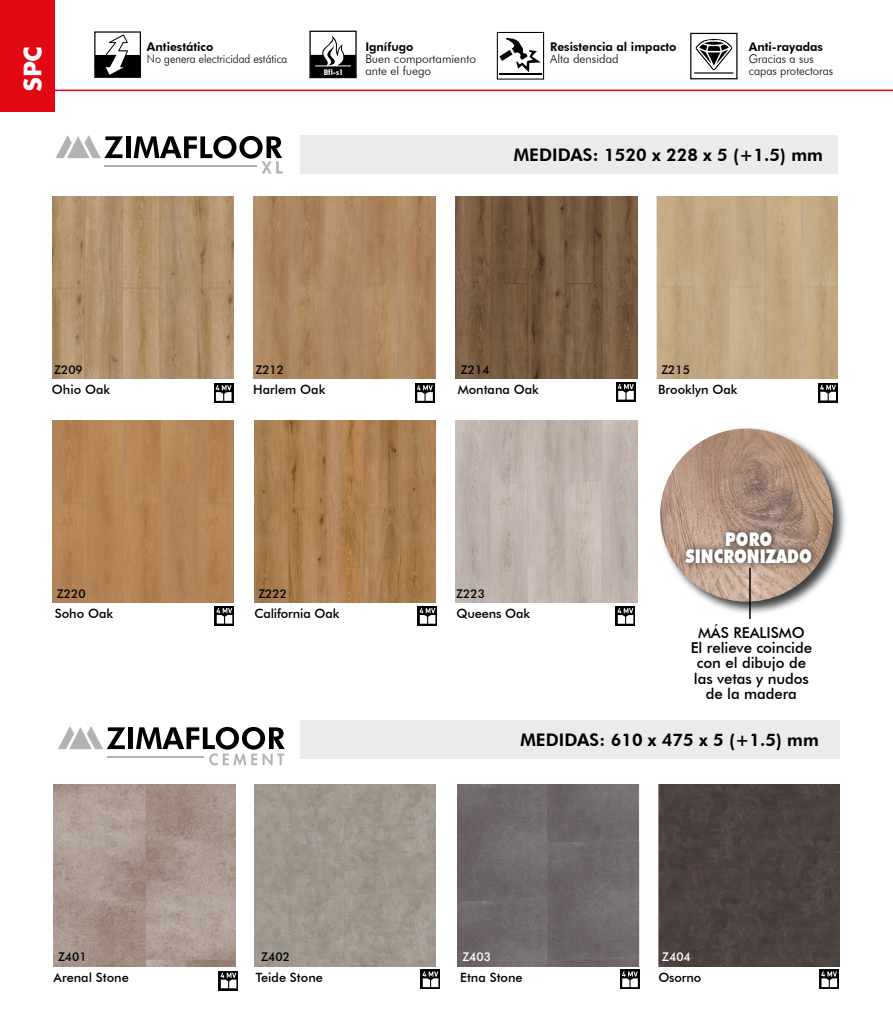
<style>
.page{position:relative;width:893px;height:1012px;background:#fff}
.page>*{position:absolute;margin:0;border:0;box-sizing:border-box;transform-origin:0 0}
.t1{font:700 26.4px "Futura Cyrillic";color:#fff}
.t2{font:900 18.9px/17.1px "Futura BT";color:#fff;text-align:center;scale:.8 1}
.t3{font:800 17.4px "Futura BT";color:#000}
.t4{font:500 15px/15.3px "Futura BT";letter-spacing:-.005em;color:#000;text-align:center}
.t5{font:500 12.75px "Futura BT";color:#000}
.t6{font:800 12px "Futura BT";color:#000}
.t7{font:300 12px "Futura BT";color:#000}
.t8{font:500 12px "Futura BT";color:#000}
.t9{font:300 12px "Futura BT";color:#000;scale:.9 1}
.t10{font:300 12px/12px "Futura BT";color:#000;scale:.95 1}
.t11{font:500 12px "Futura BT";color:#fff}
.t12{font:700 condensed 7.8px "Futura BT";color:#fff;scale:1.17 1}
</style>
<div class="page">
<div style="left:126px;top:136px;width:5px;height:22px;background:#000"></div>
<svg style="left:56px;top:135px;width:67px;height:23px"></svg>
<hr style="left:104px;top:166px;width:153px;height:1px;background:#b3b2b2">
<svg style="left:134px;top:136px;width:149px;height:38px"></svg>
<div style="left:128px;top:727px;width:5px;height:22px;background:#000"></div>
<svg style="left:58px;top:726px;width:67px;height:23px"></svg>
<hr style="left:107px;top:757px;width:96px;height:1px;background:#b3b2b2">
<svg style="left:136px;top:727px;width:149px;height:38px"></svg>
<img style="left:54px;top:784px;width:182px;height:182px">
<img style="left:255px;top:784px;width:181px;height:182px">
<img style="left:457px;top:784px;width:182px;height:182px">
<div style="left:659px;top:784px;width:181px;height:182px;background:#4c413f"></div>
<svg style="left:219px;top:971px;width:19px;height:19px"></svg>
<svg style="left:221px;top:973px;width:15px;height:15px"></svg>
<svg style="left:421px;top:970px;width:19px;height:19px"></svg>
<svg style="left:423px;top:971px;width:15px;height:16px"></svg>
<svg style="left:620px;top:970px;width:19px;height:19px"></svg>
<svg style="left:622px;top:971px;width:16px;height:16px"></svg>
<svg style="left:820px;top:970px;width:19px;height:19px"></svg>
<svg style="left:821px;top:971px;width:16px;height:16px"></svg>
<div style="left:301px;top:135px;width:537px;height:39px;background:#ebebeb"></div>
<div style="left:301px;top:720px;width:539px;height:39px;background:#ebebeb"></div>
<hr style="left:0;top:90px;width:893px;height:1px;background:#e30613">
<div style="left:0;top:0;width:55px;height:112px;background:#e30613"></div>
<div style="left:94px;top:31px;width:47px;height:47px;border:1px solid #000"></div>
<svg style="left:95px;top:34px;width:45px;height:43px"></svg>
<div style="left:497px;top:32px;width:47px;height:48px;border:1px solid #000"></div>
<svg style="left:499px;top:38px;width:42px;height:34px"></svg>
<hr style="left:499px;top:73px;width:43px;height:2px;background:#000">
<div style="left:690px;top:33px;width:47px;height:46px;border:1px solid #000"></div>
<svg style="left:695px;top:39px;width:37px;height:31px"></svg>
<hr style="left:694px;top:72px;width:39px;height:2px;background:#000">
<div style="left:309px;top:31px;width:48px;height:47px;border:1px solid #000"></div>
<svg style="left:310px;top:36px;width:47px;height:43px"></svg>
<img style="left:656px;top:197px;width:182px;height:181px">
<img style="left:52px;top:421px;width:182px;height:182px">
<img style="left:455px;top:421px;width:182px;height:182px">
<img style="left:254px;top:421px;width:182px;height:182px">
<svg style="left:215px;top:606px;width:19px;height:19px"></svg>
<svg style="left:217px;top:608px;width:15px;height:16px"></svg>
<svg style="left:616px;top:606px;width:19px;height:19px"></svg>
<svg style="left:618px;top:608px;width:15px;height:16px"></svg>
<svg style="left:418px;top:606px;width:19px;height:19px"></svg>
<svg style="left:420px;top:608px;width:15px;height:16px"></svg>
<img style="left:52px;top:197px;width:182px;height:181px">
<svg style="left:214px;top:383px;width:19px;height:20px"></svg>
<svg style="left:216px;top:385px;width:16px;height:16px"></svg>
<img style="left:253px;top:197px;width:182px;height:181px">
<div style="left:415px;top:383px;width:19px;height:20px;background:#000"></div>
<svg style="left:417px;top:385px;width:16px;height:16px"></svg>
<img style="left:456px;top:197px;width:181px;height:181px">
<div style="left:616px;top:382px;width:19px;height:19px;background:#000"></div>
<svg style="left:618px;top:384px;width:16px;height:16px"></svg>
<div style="left:658px;top:426px;width:189px;height:189px;background:#000;opacity:.75"></div>
<img style="left:660px;top:429px;width:173px;height:173px;border-radius:87px">
<div style="left:678px;top:524px;width:141px;height:47px;background:#000;opacity:.75"></div>
<hr style="left:749px;top:568px;width:2px;height:51px;background:#000">
<svg style="left:818px;top:383px;width:19px;height:19px"></svg>
<svg style="left:820px;top:385px;width:16px;height:15px"></svg>
<h1 class="t1" style="left:17px;top:92px;width:48px;rotate:-90deg">SPC</h1>
<p class="t6" style="left:147px;top:40px;width:68px">Antiestático</p>
<p class="t9" style="left:147px;top:52px;width:158px">No genera electricidad estática</p>
<p class="t6" style="left:365px;top:40px;width:50px">Ignífugo</p>
<p class="t7" style="left:365px;top:52px;width:112px">Buen comportamiento</p>
<p class="t12" style="left:324px;top:67px;width:18px">Bfl-s1</p>
<p class="t7" style="left:365px;top:64px;width:67px">ante el fuego</p>
<p class="t6" style="left:550px;top:40px;width:128px">Resistencia al impacto</p>
<p class="t7" style="left:550px;top:52px;width:70px">Alta densidad</p>
<p class="t6" style="left:749px;top:40px;width:76px">Anti-rayadas</p>
<p class="t10" style="left:749px;top:53px;width:90px">Gracias a sus capas protectoras</p>
<h3 class="t3" style="left:514px;top:144px;width:311px">MEDIDAS: 1520 x 228 x 5 (+1.5) mm</h3>
<p class="t8" style="left:54px;top:362px;width:30px">Z209</p>
<p class="t8" style="left:255px;top:362px;width:30px">Z212</p>
<p class="t8" style="left:461px;top:362px;width:30px">Z214</p>
<p class="t8" style="left:661px;top:362px;width:30px">Z215</p>
<p class="t5" style="left:52px;top:382px;width:60px">Ohio Oak</p>
<p class="t5" style="left:253px;top:382px;width:74px">Harlem Oak</p>
<p class="t5" style="left:458px;top:382px;width:83px">Montana Oak</p>
<p class="t5" style="left:658px;top:382px;width:81px">Brooklyn Oak</p>
<h2 class="t2" style="left:686px;top:530px;width:159px">PORO<br>SINCRONIZADO</h2>
<p class="t8" style="left:57px;top:586px;width:30px">Z220</p>
<p class="t8" style="left:258px;top:586px;width:30px">Z222</p>
<p class="t8" style="left:456px;top:586px;width:30px">Z223</p>
<p class="t5" style="left:55px;top:606px;width:60px">Soho Oak</p>
<p class="t5" style="left:254px;top:606px;width:86px">California Oak</p>
<p class="t5" style="left:457px;top:606px;width:75px">Queens Oak</p>
<p class="t4" style="left:691px;top:625px;width:123px">MÁS REALISMO<br>El relieve coincide con el dibujo de las vetas y nudos de la madera</p>
<h3 class="t3" style="left:520px;top:729px;width:300px">MEDIDAS: 610 x 475 x 5 (+1.5) mm</h3>
<p class="t8" style="left:58px;top:950px;width:30px">Z401</p>
<p class="t8" style="left:261px;top:950px;width:30px">Z402</p>
<p class="t11" style="left:462px;top:950px;width:30px">Z403</p>
<p class="t11" style="left:662px;top:950px;width:30px">Z404</p>
<p class="t5" style="left:54px;top:969px;width:77px">Arenal Stone</p>
<p class="t5" style="left:256px;top:969px;width:68px">Teide Stone</p>
<p class="t5" style="left:460px;top:969px;width:64px">Etna Stone</p>
<p class="t5" style="left:658px;top:969px;width:45px">Osorno</p>
</div>
